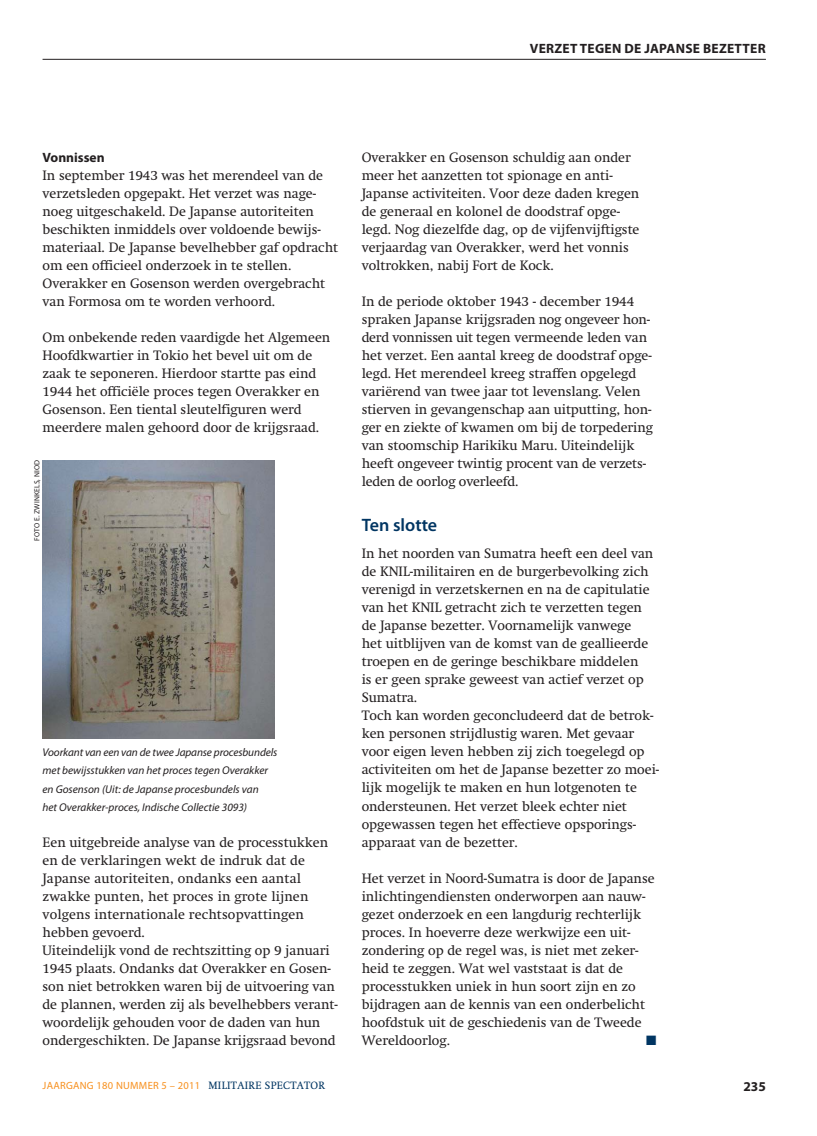
<style>
.page{position:relative;width:817px;height:1136px;background:#fff}
.page>*{position:absolute;margin:0;border:0;box-sizing:border-box;transform-origin:0 0}
.t1{font:600 18px "Myriad Pro";color:#003562}
.t2{font:13.5px/18px "Swift";color:#231f20}
.t3{font:700 13.5px "Myriad Pro";letter-spacing:.02em;color:#231f20}
.t4{font:700 13.5px "Myriad Pro";color:#231f20}
.t5{font:13.5px "Zapf Dingbats";color:#003562}
.t6{font:italic 11.25px/18px "Myriad Pro";color:#231f20}
.t7{font:10.5px "Myriad Pro";letter-spacing:.025em;color:#f7901e}
.t8{font:7.5px "Myriad Pro";letter-spacing:.02em;color:#231f20}
.s1{font-family:"Swift";color:#003562}
</style>
<div class="page">
<hr style="left:43px;top:59px;width:722px;height:1px;background:#231f20">
<img style="left:43px;top:460px;width:232px;height:278px">
<p class="t3" style="left:529px;top:43px;width:237px">VERZET TEGEN DE JAPANSE BEZETTER</p>
<p class="t4" style="left:43px;top:152px;width:64px">Vonnissen</p>
<p class="t2" style="left:43px;top:167px;width:297px">In september 1943 was het merendeel van de verzetsleden opgepakt. Het verzet was nage&shy;noeg uitgeschakeld. De Japanse autoriteiten beschikten inmiddels over voldoende bewijs&shy;materiaal. De Japanse bevelhebber gaf opdracht om een officieel onderzoek in te stellen.<br>Overakker en Gosenson werden overgebracht van Formosa om te worden verhoord.</p>
<p class="t2" style="left:43px;top:329px;width:289px">Om onbekende reden vaardigde het Algemeen Hoofdkwartier in Tokio het bevel uit om de zaak te seponeren. Hierdoor startte pas eind 1944 het officiële proces tegen Overakker en Gosenson. Een tiental sleutelfiguren werd meerdere malen gehoord door de krijgsraad.</p>
<p class="t8" style="left:32px;top:540px;width:82px;rotate:-90deg">FOTO E. ZWINKELS, NIOD</p>
<p class="t6" style="left:43px;top:743px;width:236px">Voorkant van een van de twee Japanse procesbundels met bewijsstukken van het proces tegen Overakker en Gosenson (Uit: de Japanse procesbundels van<br>het Overakker-proces, Indische Collectie 3093)</p>
<p class="t2" style="left:43px;top:833px;width:297px">Een uitgebreide analyse van de processtukken en de verklaringen wekt de indruk dat de Japanse autoriteiten, ondanks een aantal zwakke punten, het proces in grote lijnen volgens internationale rechtsopvattingen hebben gevoerd.<br>Uiteindelijk vond de rechtszitting op 9 januari 1945 plaats. Ondanks dat Overakker en Gosen&shy;son niet betrokken waren bij de uitvoering van de plannen, werden zij als bevelhebbers verant&shy;woordelijk gehouden voor de daden van hun ondergeschikten. De Japanse krijgsraad bevond</p>
<p class="t2" style="left:361px;top:149px;width:279px">Overakker en Gosenson schuldig aan onder meer het aanzetten tot spionage en anti-Japanse activiteiten. Voor deze daden kregen de generaal en kolonel de doodstraf opge&shy;legd. Nog diezelfde dag, op de vijfenvijftigste verjaardag van Overakker, werd het vonnis voltrokken, nabij Fort de Kock.</p>
<p class="t2" style="left:361px;top:293px;width:293px">In de periode oktober 1943 - december 1944 spraken Japanse krijgsraden nog ongeveer hon&shy;derd vonnissen uit tegen vermeende leden van het verzet. Een aantal kreeg de doodstraf opge&shy;legd. Het merendeel kreeg straffen opgelegd variërend van twee jaar tot levenslang. Velen stierven in gevangenschap aan uitputting, hon&shy;ger en ziekte of kwamen om bij de torpedering van stoomschip Harikiku Maru. Uiteindelijk heeft ongeveer twintig procent van de verzets&shy;leden de oorlog overleefd.</p>
<h1 class="t1" style="left:361px;top:518px;width:77px">Ten slotte</h1>
<p class="t2" style="left:361px;top:545px;width:299px">In het noorden van Sumatra heeft een deel van de KNIL-militairen en de burgerbevolking zich verenigd in verzetskernen en na de capitulatie van het KNIL getracht zich te verzetten tegen de Japanse bezetter. Voornamelijk vanwege<br>het uitblijven van de komst van de geallieerde troepen en de geringe beschikbare middelen<br>is er geen sprake geweest van actief verzet op Sumatra.<br>Toch kan worden geconcludeerd dat de betrok&shy;ken personen strijdlustig waren. Met gevaar voor eigen leven hebben zij zich toegelegd op activiteiten om het de Japanse bezetter zo moei&shy;lijk mogelijk te maken en hun lotgenoten te ondersteunen. Het verzet bleek echter niet opgewassen tegen het effectieve opsporings&shy;apparaat van de bezetter.</p>
<p class="t2" style="left:361px;top:869px;width:294px">Het verzet in Noord-Sumatra is door de Japanse inlichtingendiensten onderworpen aan nauw&shy;gezet onderzoek en een langdurig rechterlijk proces. In hoeverre deze werkwijze een uit&shy;zondering op de regel was, is niet met zeker&shy;heid te zeggen. Wat wel vaststaat is dat de processtukken uniek in hun soort zijn en zo bijdragen aan de kennis van een onderbelicht hoofdstuk uit de geschiedenis van de Tweede Wereldoorlog.</p>
<p class="t5" style="left:646px;top:1033px;width:12px">■</p>
<p class="t7" style="left:43px;top:1078px;width:284px">JAARGANG 180 NUMMER 5 – 2011 <span class="s1">MILITAIRE SPECTATOR</span></p>
<p class="t3" style="left:743px;top:1081px;width:24px">235</p>
</div>
